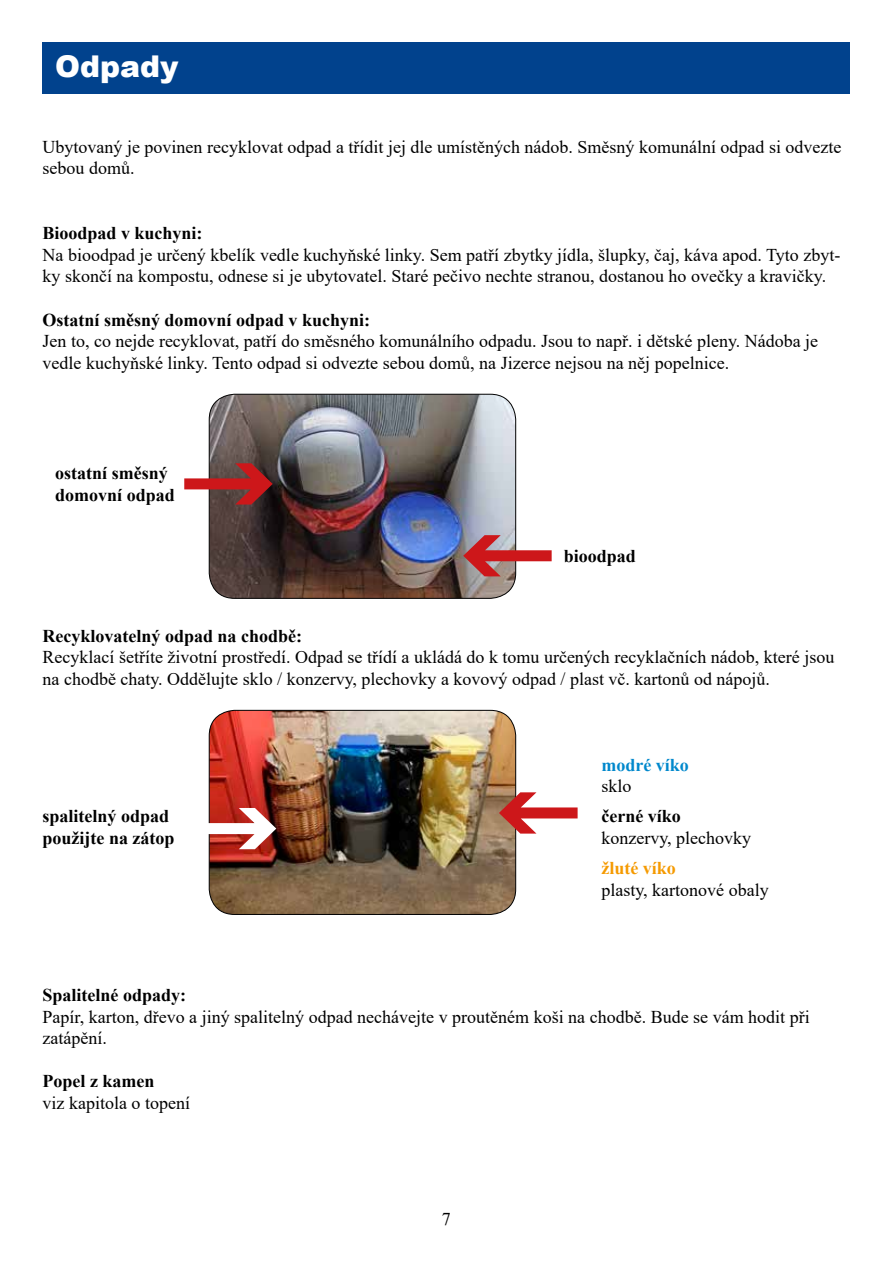
<style>
.page{position:relative;width:893px;height:1263px;background:#fff}
.page>*{position:absolute;margin:0;border:0;box-sizing:border-box;transform-origin:0 0}
.t1{font:900 30px "Arial";color:#fff}
.t2{font:18px/21.6px "Times New Roman";color:#000}
.t3{font:700 18px/21.6px "Times New Roman";color:#000}
.t4{font:700 18px "Times New Roman";color:#08c}
.t5{font:700 18px "Times New Roman";color:#f59a00}
</style>
<div class="page">
<img style="left:209px;top:394px;width:307px;height:204px">
<div style="left:209px;top:394px;width:307px;height:204px;border:1px solid #000;border-radius:26px"></div>
<img style="left:209px;top:710px;width:307px;height:204px">
<div style="left:209px;top:710px;width:307px;height:205px;border:1px solid #000;border-radius:26px"></div>
<div style="left:43px;top:43px;width:807px;height:51px;background:#01428d"></div>
<svg style="left:184px;top:463px;width:89px;height:41px"></svg>
<svg style="left:463px;top:535px;width:89px;height:41px"></svg>
<svg style="left:499px;top:792px;width:79px;height:41px"></svg>
<svg style="left:208px;top:808px;width:68px;height:41px"></svg>
<h1 class="t1" style="left:55px;top:44px;width:125px">Odpady</h1>
<p class="t2" style="left:43px;top:135px;width:800px">Ubytovaný je povinen recyklovat odpad a třídit jej dle umístěných nádob. Směsný komunální odpad si odvezte sebou domů.</p>
<p class="t3" style="left:43px;top:222px;width:162px">Bioodpad v kuchyni:</p>
<p class="t2" style="left:43px;top:243px;width:799px">Na bioodpad je určený kbelík vedle kuchyňské linky. Sem patří zbytky jídla, šlupky, čaj, káva apod. Tyto zbyt&shy;ky skončí na kompostu, odnese si je ubytovatel. Staré pečivo nechte stranou, dostanou ho ovečky a kravičky.</p>
<p class="t3" style="left:43px;top:308px;width:329px">Ostatní směsný domovní odpad v kuchyni:</p>
<p class="t2" style="left:43px;top:330px;width:777px">Jen to, co nejde recyklovat, patří do směsného komunálního odpadu. Jsou to např. i dětské pleny. Nádoba je vedle kuchyňské linky. Tento odpad si odvezte sebou domů, na Jizerce nejsou na něj popelnice.</p>
<p class="t3" style="left:55px;top:462px;width:121px">ostatní směsný domovní odpad</p>
<p class="t3" style="left:564px;top:544px;width:74px">bioodpad</p>
<p class="t3" style="left:43px;top:624px;width:261px">Recyklovatelný odpad na chodbě:</p>
<p class="t2" style="left:43px;top:646px;width:793px">Recyklací šetříte životní prostředí. Odpad se třídí a ukládá do k tomu určených recyklačních nádob, které jsou na chodbě chaty. Oddělujte sklo / konzervy, plechovky a kovový odpad / plast vč. kartonů od nápojů.</p>
<p class="t3" style="left:43px;top:805px;width:133px">spalitelný odpad použijte na zátop</p>
<p class="t4" style="left:601px;top:752px;width:89px">modré víko</p>
<p class="t2" style="left:601px;top:775px;width:32px">sklo</p>
<p class="t3" style="left:601px;top:805px;width:81px">černé víko</p>
<p class="t2" style="left:601px;top:827px;width:151px">konzervy, plechovky</p>
<p class="t5" style="left:601px;top:855px;width:76px">žluté víko</p>
<p class="t2" style="left:601px;top:878px;width:169px">plasty, kartonové obaly</p>
<p class="t3" style="left:43px;top:984px;width:145px">Spalitelné odpady:</p>
<p class="t2" style="left:43px;top:1005px;width:769px">Papír, karton, dřevo a jiný spalitelný odpad nechávejte v proutěném koši na chodbě. Bude se vám hodit při zatápění.</p>
<p class="t3" style="left:43px;top:1070px;width:113px">Popel z kamen</p>
<p class="t2" style="left:43px;top:1092px;width:149px">viz kapitola o topení</p>
<p class="t2" style="left:442px;top:1207px;width:10px">7</p>
</div>
